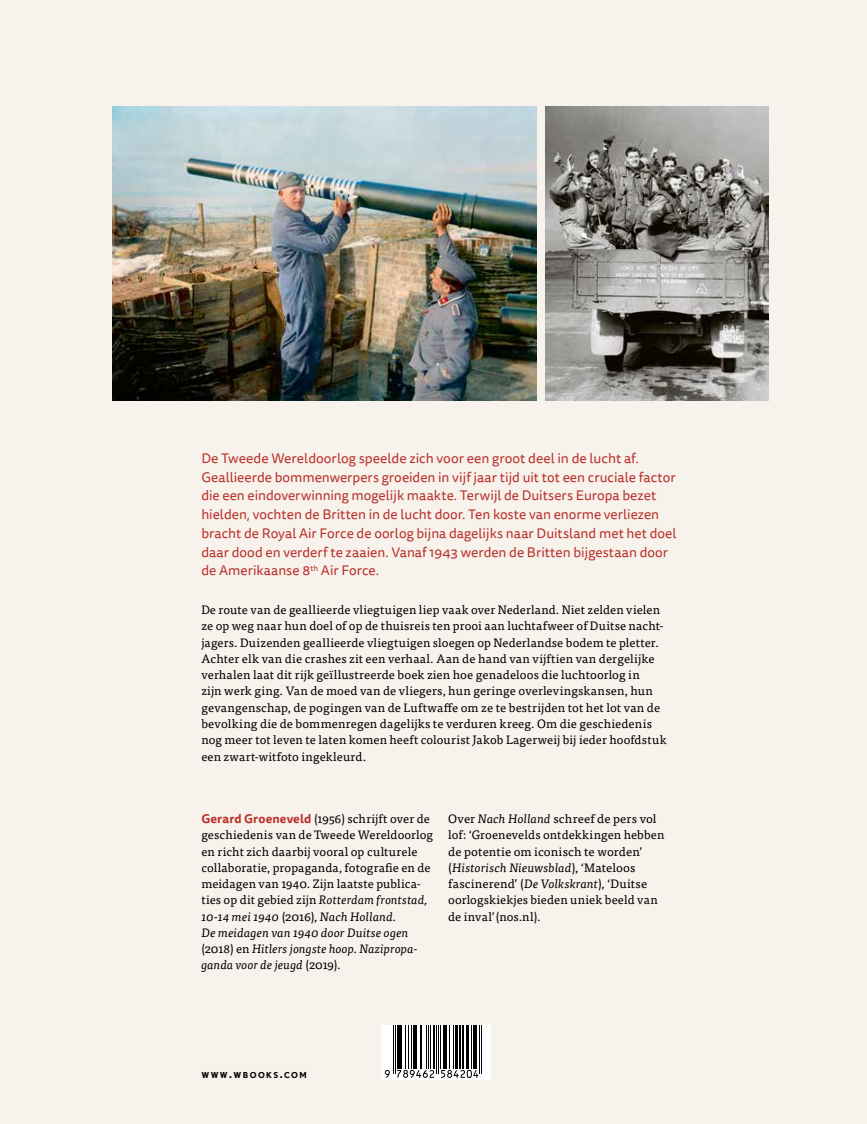
<style>
.page{position:relative;width:867px;height:1124px;background:#fff}
.page>*{position:absolute;margin:0;border:0;box-sizing:border-box;transform-origin:0 0}
.t1{font:13.75px/18.8px "Tisa Sans Pro";color:#b9312a}
.t2{font:12.25px/16.2px "Tisa Pro";letter-spacing:.01em;color:#000}
.t3{font:700 8.25px "Nobel";letter-spacing:.17em;color:#000}
.s1{font-family:"Tisa Sans Pro";font-weight:700;color:#b9312a}
.s2{font-style:italic}
.s3{font-size:11.75px}
</style>
<div class="page">
<div style="left:0;top:0;width:866px;height:1123px;background:#f7f2ec"></div>
<img style="left:112px;top:107px;width:424px;height:293px">
<svg style="left:381px;top:1025px;width:109px;height:54px"></svg>
<svg style="left:382px;top:1025px;width:106px;height:52px;background:#d0d0d0"></svg>
<svg style="left:385px;top:1069px;width:5px;height:8px"></svg>
<hr style="left:393px;top:1025px;width:1px;height:48px;background:#000">
<hr style="left:395px;top:1025px;width:1px;height:48px;background:#000">
<hr style="left:396px;top:1025px;width:3px;height:43px;background:#000">
<hr style="left:400px;top:1025px;width:2px;height:43px;background:#000">
<hr style="left:405px;top:1025px;width:1px;height:43px;background:#000">
<hr style="left:408px;top:1025px;width:1px;height:43px;background:#000">
<hr style="left:410px;top:1025px;width:1px;height:43px;background:#000">
<hr style="left:412px;top:1025px;width:3px;height:43px;background:#000">
<hr style="left:416px;top:1025px;width:1px;height:43px;background:#000">
<hr style="left:420px;top:1025px;width:2px;height:43px;background:#000">
<hr style="left:425px;top:1025px;width:1px;height:43px;background:#000">
<hr style="left:427px;top:1025px;width:1px;height:43px;background:#000">
<svg style="left:397px;top:1069px;width:37px;height:8px"></svg>
<hr style="left:430px;top:1025px;width:1px;height:43px;background:#000">
<hr style="left:433px;top:1025px;width:2px;height:43px;background:#000">
<hr style="left:436px;top:1025px;width:1px;height:48px;background:#000">
<hr style="left:438px;top:1025px;width:1px;height:48px;background:#000">
<hr style="left:439px;top:1025px;width:1px;height:43px;background:#000">
<hr style="left:442px;top:1025px;width:3px;height:43px;background:#000">
<hr style="left:446px;top:1025px;width:1px;height:43px;background:#000">
<hr style="left:449px;top:1025px;width:1px;height:43px;background:#000">
<hr style="left:453px;top:1025px;width:1px;height:43px;background:#000">
<hr style="left:454px;top:1025px;width:3px;height:43px;background:#000">
<hr style="left:459px;top:1025px;width:2px;height:43px;background:#000">
<hr style="left:462px;top:1025px;width:2px;height:43px;background:#000">
<hr style="left:466px;top:1025px;width:2px;height:43px;background:#000">
<hr style="left:470px;top:1025px;width:1px;height:43px;background:#000">
<svg style="left:441px;top:1069px;width:37px;height:8px"></svg>
<hr style="left:472px;top:1025px;width:1px;height:43px;background:#000">
<hr style="left:474px;top:1025px;width:3px;height:43px;background:#000">
<hr style="left:479px;top:1025px;width:1px;height:48px;background:#000">
<hr style="left:481px;top:1025px;width:1px;height:48px;background:#000">
<img style="left:545px;top:107px;width:223px;height:293px">
<p class="t1" style="left:201px;top:449px;width:476px">De Tweede Wereldoorlog speelde zich voor een groot deel in de lucht af.<br>Geallieerde bommenwerpers groeiden in vijf jaar tijd uit tot een cruciale factor die een eindoverwinning mogelijk maakte. Terwijl de Duitsers Europa bezet hielden, vochten de Britten in de lucht door. Ten koste van enorme verliezen bracht de Royal Air Force de oorlog bijna dagelijks naar Duitsland met het doel daar dood en verderf te zaaien. Vanaf 1943 werden de Britten bijgestaan door de Amerikaanse 8<sup>th</sup> Air Force.</p>
<p class="t2" style="left:201px;top:601px;width:466px">De route van de geallieerde vliegtuigen liep vaak over Nederland. Niet zelden vielen ze op weg naar hun doel of op de thuisreis ten prooi aan luchtafweer of Duitse nacht&shy;jagers. Duizenden geallieerde vliegtuigen sloegen op Nederlandse bodem te pletter.<br>Achter elk van die crashes zit een verhaal. Aan de hand van vijftien van dergelijke verhalen laat dit rijk geïllustreerde boek zien hoe genadeloos die luchtoorlog in<br>zijn werk ging. Van de moed van de vliegers, hun geringe overlevingskansen, hun gevangenschap, de pogingen van de Luftwaffe om ze te bestrijden tot het lot van de bevolking die de bommenregen dagelijks te verduren kreeg. Om die geschiedenis nog meer tot leven te laten komen heeft colourist Jakob Lagerweij bij ieder hoofdstuk een zwart-witfoto ingekleurd.</p>
<p class="t2" style="left:201px;top:809px;width:233px"><span class="s1">Gerard Groeneveld</span> (1956) schrijft over de geschiedenis van de Tweede Wereldoorlog en richt zich daarbij vooral op culturele collaboratie, propaganda, fotografie en de meidagen van 1940. Zijn laatste publica&shy;ties op dit gebied zijn <span class="s2">Rotterdam frontstad, 10-14 mei 1940</span> (2016), <span class="s2">Nach Holland.<br>De meidagen van 1940 door Duitse ogen </span>(2018) en <span class="s2">Hitlers jongste hoop. Nazipropa&shy;ganda voor de jeugd</span> (2019).</p>
<p class="t2" style="left:448px;top:809px;width:217px">Over <span class="s2">Nach Holland</span> schreef de pers vol lof: ‘Groenevelds ontdekkingen hebben de potentie om iconisch te worden’ (<span class="s2">Historisch Nieuwsblad</span>), ‘Mateloos fascinerend’ (<span class="s2">De Volkskrant</span>), ‘Duitse oorlogskiekjes bieden uniek beeld van de inval’ (nos.nl).</p>
<p class="t3" style="left:201px;top:1069px;width:107px">WWW<span class="s3">.</span>WBOOKS<span class="s3">.</span>COM</p>
</div>
